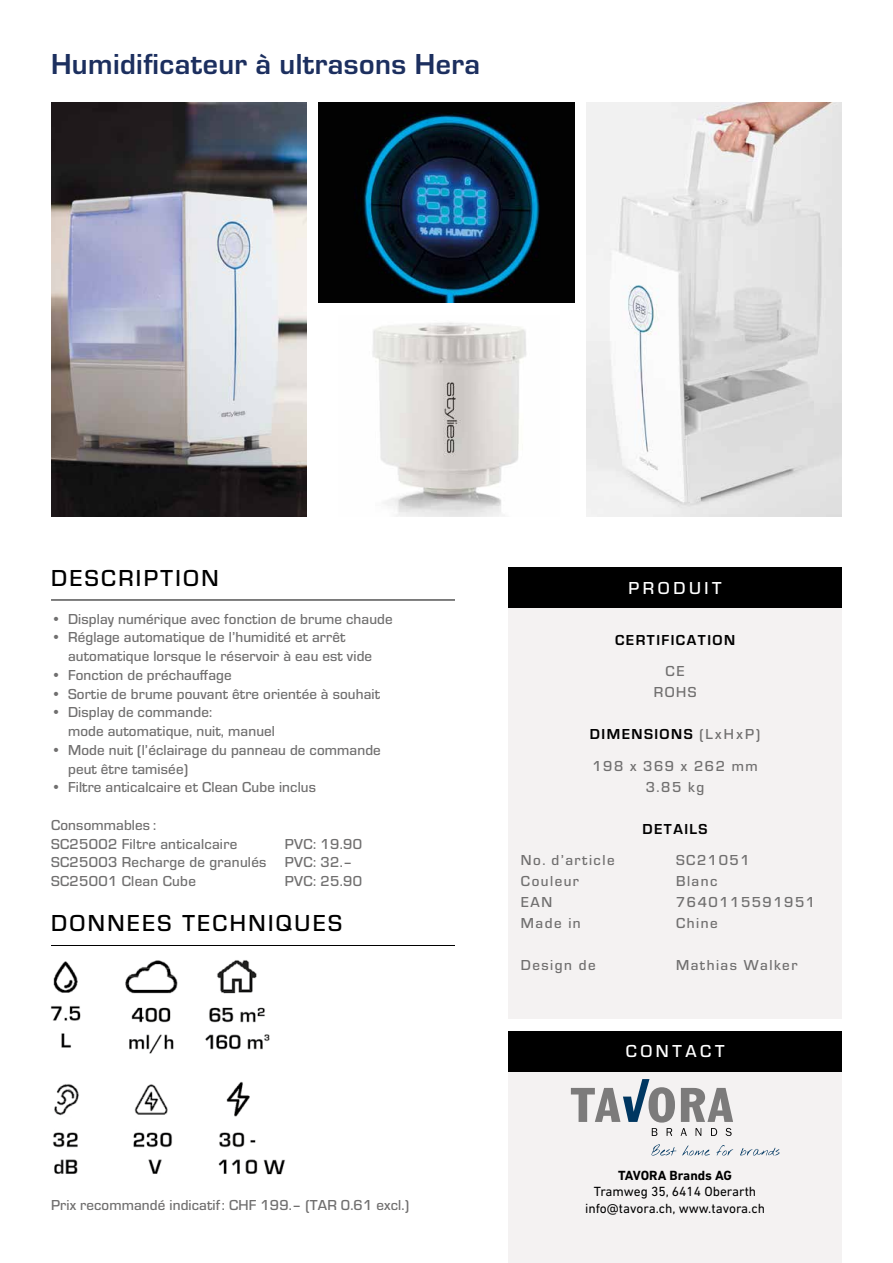
<style>
.page{position:relative;width:893px;height:1263px;background:#fff}
.page>*{position:absolute;margin:0;border:0;box-sizing:border-box;transform-origin:0 0}
.t1{font:700 30px "Eurostile OT";letter-spacing:.015em;color:#1c2f5f}
.t2{font:500 24px "Eurostile OT";letter-spacing:.1em;color:#000}
.t3{font:500 18px "Eurostile OT";letter-spacing:.2em;color:#fff}
.t4{font:500 15px/18.8px "Eurostile OT";letter-spacing:.01em;color:#706f6f}
.t5{font:500 15px/31.5px "Eurostile OT";letter-spacing:.1em;color:#706f6f}
.t6{font:700 15px "Eurostile OT";letter-spacing:.1em;color:#000}
.t7{font:13.5px/16.5px "DIN Next LT Pro";color:#000;text-align:center}
.t8{font:700 13.5px "DIN Next LT Pro";color:#000}
.s1{font-weight:700;color:#000}
</style>
<div class="page">
<div style="left:508px;top:1057px;width:334px;height:206px;background:#f4f2f2"></div>
<svg style="left:652px;top:1128px;width:5px;height:8px"></svg>
<svg style="left:667px;top:1128px;width:5px;height:8px"></svg>
<svg style="left:681px;top:1128px;width:6px;height:8px"></svg>
<svg style="left:696px;top:1128px;width:5px;height:8px"></svg>
<svg style="left:711px;top:1128px;width:6px;height:8px"></svg>
<svg style="left:725px;top:1128px;width:7px;height:8px"></svg>
<svg style="left:571px;top:1079px;width:104px;height:43px"></svg>
<svg style="left:681px;top:1088px;width:52px;height:34px"></svg>
<svg style="left:651px;top:1144px;width:25px;height:11px"></svg>
<svg style="left:682px;top:1145px;width:28px;height:10px"></svg>
<svg style="left:716px;top:1145px;width:17px;height:10px"></svg>
<svg style="left:740px;top:1148px;width:39px;height:7px"></svg>
<hr style="left:51px;top:600px;width:404px;height:1px;background:#000">
<hr style="left:51px;top:945px;width:404px;height:1px;background:#000">
<div style="left:508px;top:568px;width:334px;height:450px;background:#f4f2f2"></div>
<div style="left:508px;top:1031px;width:334px;height:40px;background:#000"></div>
<div style="left:508px;top:568px;width:334px;height:40px;background:#000"></div>
<img style="left:51px;top:102px;width:255px;height:415px">
<img style="left:319px;top:102px;width:255px;height:201px">
<img style="left:587px;top:102px;width:255px;height:415px">
<img style="left:372px;top:322px;width:155px;height:195px">
<img style="left:50px;top:960px;width:236px;height:215px">
<h1 class="t1" style="left:51px;top:47px;width:431px">Humidificateur à ultrasons Hera</h1>
<h2 class="t2" style="left:51px;top:565px;width:169px">DESCRIPTION</h2>
<p class="t4" style="left:51px;top:609px;width:343px">• Display numérique avec fonction de brume chaude</p>
<p class="t4" style="left:68px;top:628px;width:306px;text-indent:-17px">• Réglage automatique de l’humidité et arrêt automatique lorsque le réservoir à eau est vide</p>
<p class="t4" style="left:51px;top:666px;width:182px">• Fonction de préchauffage</p>
<p class="t4" style="left:51px;top:684px;width:330px">• Sortie de brume pouvant être orientée à souhait</p>
<p class="t4" style="left:68px;top:703px;width:208px;text-indent:-17px">• Display de commande:<br>mode automatique, nuit, manuel</p>
<p class="t4" style="left:68px;top:741px;width:314px;text-indent:-17px">• Mode nuit (l’éclairage du panneau de commande peut être tamisée)</p>
<p class="t4" style="left:51px;top:778px;width:267px">• Filtre anticalcaire et Clean Cube inclus</p>
<p class="t4" style="left:51px;top:816px;width:188px">Consommables :<br>SC25002 Filtre anticalcaire</p>
<p class="t4" style="left:51px;top:834px;width:312px;text-indent:234px">PVC: 19.90<br>SC25003 Recharge de granulés PVC: 32.–<br>SC25001 Clean Cube</p>
<p class="t4" style="left:285px;top:872px;width:79px">PVC: 25.90</p>
<h2 class="t2" style="left:51px;top:910px;width:293px">DONNEES TECHNIQUES</h2>
<p class="t4" style="left:51px;top:1196px;width:360px">Prix recommandé indicatif: CHF 199.– (TAR 0.61 excl.)</p>
<p class="t3" style="left:628px;top:578px;width:95px">PRODUIT</p>
<p class="t6" style="left:615px;top:632px;width:122px">CERTIFICATION</p>
<p class="t4" style="left:654px;top:661px;width:44px;line-height:21px;text-align:center">CE<br>ROHS</p>
<p class="t5" style="left:590px;top:719px;width:172px"><span class="s1">DIMENSIONS</span> (LxHxP)<br>198 x 369 x 262 mm</p>
<p class="t4" style="left:646px;top:778px;width:60px">3.85 kg</p>
<p class="t6" style="left:642px;top:821px;width:67px">DETAILS</p>
<p class="t5" style="left:521px;top:845px;width:95px">No. d’article</p>
<p class="t5" style="left:676px;top:845px;width:75px">SC21051</p>
<p class="t5" style="left:521px;top:866px;width:60px">Couleur</p>
<p class="t4" style="left:676px;top:872px;width:43px">Blanc</p>
<p class="t4" style="left:521px;top:893px;width:33px">EAN</p>
<p class="t5" style="left:676px;top:887px;width:141px">7640115591951</p>
<p class="t4" style="left:521px;top:914px;width:61px">Made in</p>
<p class="t4" style="left:676px;top:914px;width:43px">Chine</p>
<p class="t5" style="left:521px;top:950px;width:76px">Design de</p>
<p class="t5" style="left:676px;top:950px;width:123px">Mathias Walker</p>
<p class="t3" style="left:626px;top:1042px;width:100px">CONTACT</p>
<p class="t8" style="left:618px;top:1167px;width:115px">TAVORA Brands AG</p>
<p class="t7" style="left:585px;top:1183px;width:182px">Tramweg 35, 6414 Oberarth info@tavora.ch, www.tavora.ch</p>
</div>
